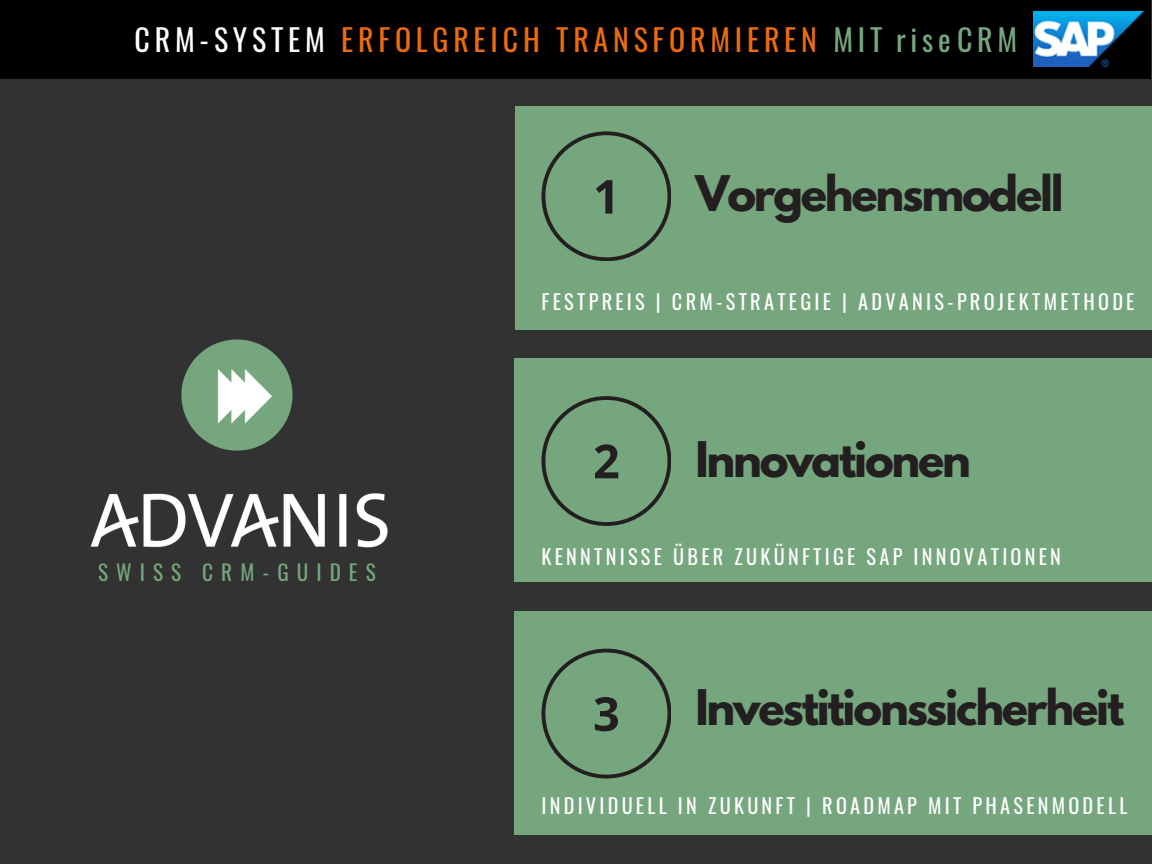
<style>
.page{position:relative;width:1152px;height:864px;background:#323232}
.page>*{position:absolute;margin:0;border:0;box-sizing:border-box;transform-origin:0 0}
.t1{font:700 43.5px "League Spartan";letter-spacing:-.05em;color:#231f20}
.t2{font:29.85px "Oswald";letter-spacing:.16em;color:#eb6c10}
.t3{font:29.85px "Oswald";letter-spacing:.16em;color:#76a67e}
.t4{font:21.3px "Oswald";letter-spacing:.38em;color:#76a67e}
.t5{font:20.25px "Oswald";letter-spacing:.16em;color:#fff}
.s1{color:#fff}
.s2{color:#76a67e}
</style>
<div class="page">
<div style="left:516px;top:107px;width:636px;height:223px;background:#76a67e"></div>
<svg style="left:542px;top:131px;width:129px;height:130px"></svg>
<div style="left:515px;top:358px;width:637px;height:224px;background:#76a67e"></div>
<svg style="left:542px;top:396px;width:129px;height:129px"></svg>
<div style="left:515px;top:611px;width:637px;height:224px;background:#76a67e"></div>
<svg style="left:542px;top:649px;width:129px;height:129px"></svg>
<img style="left:90px;top:493px;width:298px;height:55px">
<svg style="left:181px;top:356px;width:112px;height:78px"></svg>
<img style="left:196px;top:339px;width:81px;height:112px">
<div style="left:0;top:0;width:1151px;height:79px;background:#000"></div>
<img style="left:1033px;top:12px;width:110px;height:55px">
<p class="t2" style="left:135px;top:17px;width:749px"><span class="s1">CRM-SYSTEM</span> ERFOLGREICH TRANSFORMIEREN <span class="s2">MIT</span></p>
<p class="t3" style="left:896px;top:17px;width:123px">riseCRM</p>
<p class="t1" style="left:695px;top:172px;width:370px">Vorgehensmodell</p>
<p class="t5" style="left:542px;top:286px;width:595px">FESTPREIS | CRM-STRATEGIE | ADVANIS-PROJEKTMETHODE</p>
<p class="t4" style="left:98px;top:556px;width:279px">SWISS CRM-GUIDES</p>
<p class="t1" style="left:695px;top:438px;width:277px">Innovationen</p>
<p class="t5" style="left:542px;top:541px;width:521px">KENNTNISSE ÜBER ZUKÜNFTIGE SAP INNOVATIONEN</p>
<p class="t1" style="left:695px;top:686px;width:430px">Investitionssicherheit</p>
<p class="t5" style="left:542px;top:790px;width:587px">INDIVIDUELL IN ZUKUNFT | ROADMAP MIT PHASENMODELL</p>
</div>
